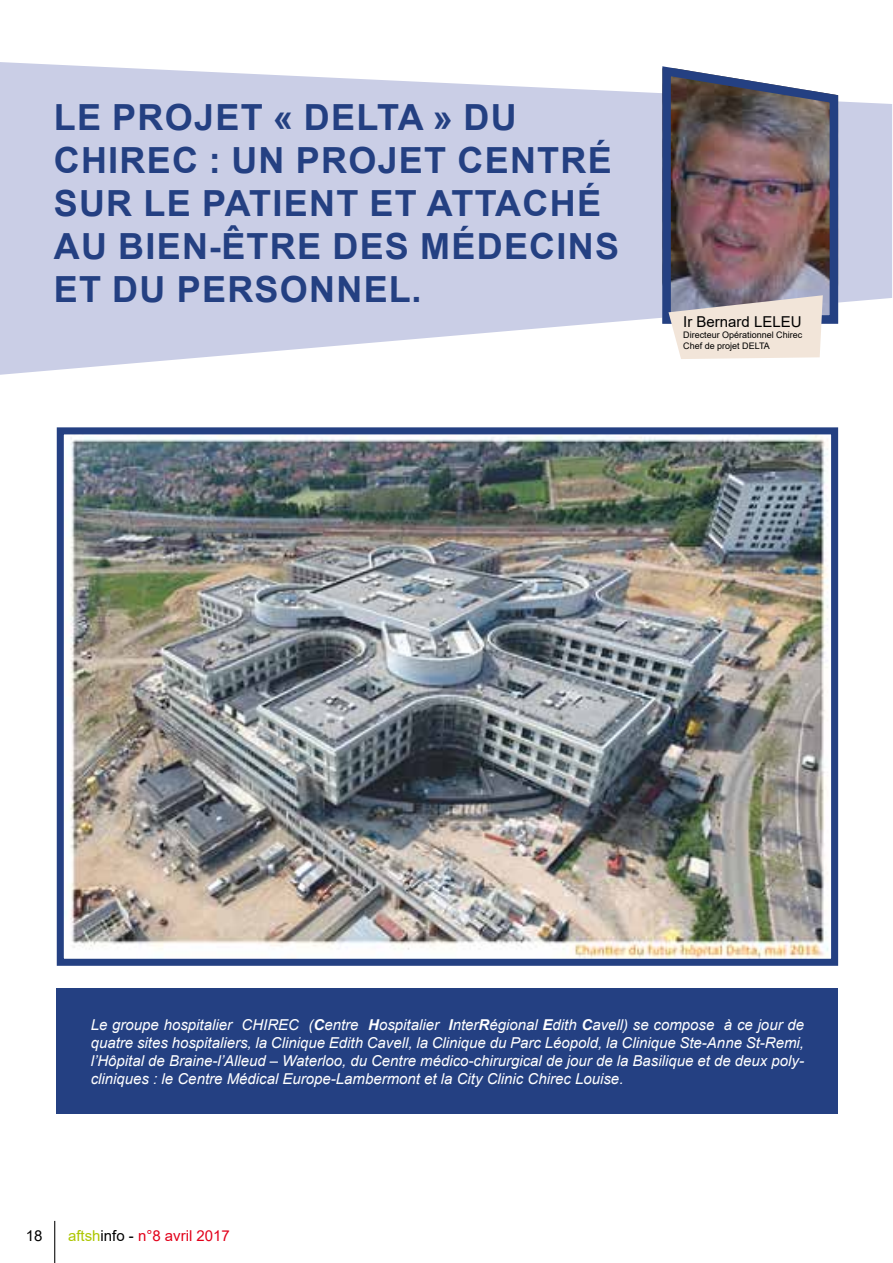
<style>
.page{position:relative;width:893px;height:1263px;background:#fff}
.page>*{position:absolute;margin:0;border:0;box-sizing:border-box;transform-origin:0 0}
.t1{font:700 36px/43.2px "Arial";letter-spacing:.035em;color:#244082}
.t2{font:italic 15px/18px "Arial";color:#fff;text-align:justify}
.t3{font:15px "Arial";color:#e2001a}
.t4{font:15px "Arial";color:#000}
.t5{font:9px/10.8px "Arial";color:#000}
.s1{font-weight:700}
.s2{color:#acc600}
.s3{color:#000}
</style>
<div class="page">
<hr style="left:54px;top:1221px;width:1px;height:42px;background:#000">
<svg style="left:0;top:62px;width:892px;height:313px;fill:#cacee6"></svg>
<img style="left:657px;top:62px;width:185px;height:266px">
<svg style="left:668px;top:295px;width:155px;height:64px;background:#e1d6d0"></svg>
<img style="left:65px;top:435px;width:764px;height:523px">
<div style="left:57px;top:427px;width:781px;height:539px;border:7px solid #244082"></div>
<div style="left:57px;top:989px;width:781px;height:125px;background:#244082"></div>
<h1 class="t1" style="left:54px;top:96px;width:567px">LE PROJET « DELTA » DU<br>CHIREC : UN PROJET CENTRÉ<br>SUR LE PATIENT ET ATTACHÉ<br>AU BIEN-ÊTRE DES MÉDECINS<br>ET DU PERSONNEL.</h1>
<p class="t4" style="left:683px;top:311px;width:120px">Ir Bernard LELEU</p>
<p class="t5" style="left:683px;top:329px;width:121px">Directeur Opérationnel Chirec<br>Chef de projet DELTA</p>
<p class="t2" style="left:91px;top:1016px;width:715px">Le groupe hospitalier CHIREC (<span class="s1">C</span>entre <span class="s1">H</span>ospitalier <span class="s1">I</span>nter<span class="s1">R</span>égional <span class="s1">E</span>dith <span class="s1">C</span>avell) se compose à ce jour de quatre sites hospitaliers, la Clinique Edith Cavell, la Clinique du Parc Léopold, la Clinique Ste-Anne St-Remi, l’Hôpital de Braine-l’Alleud – Waterloo, du Centre médico-chirurgical de jour de la Basilique et de deux poly&shy;cliniques : le Centre Médical Europe-Lambermont et la City Clinic Chirec Louise.</p>
<p class="t4" style="left:26px;top:1226px;width:18px">18</p>
<p class="t3" style="left:68px;top:1226px;width:163px"><span class="s2">aftsh</span><span class="s3">info -</span> n°8 avril 2017</p>
</div>
